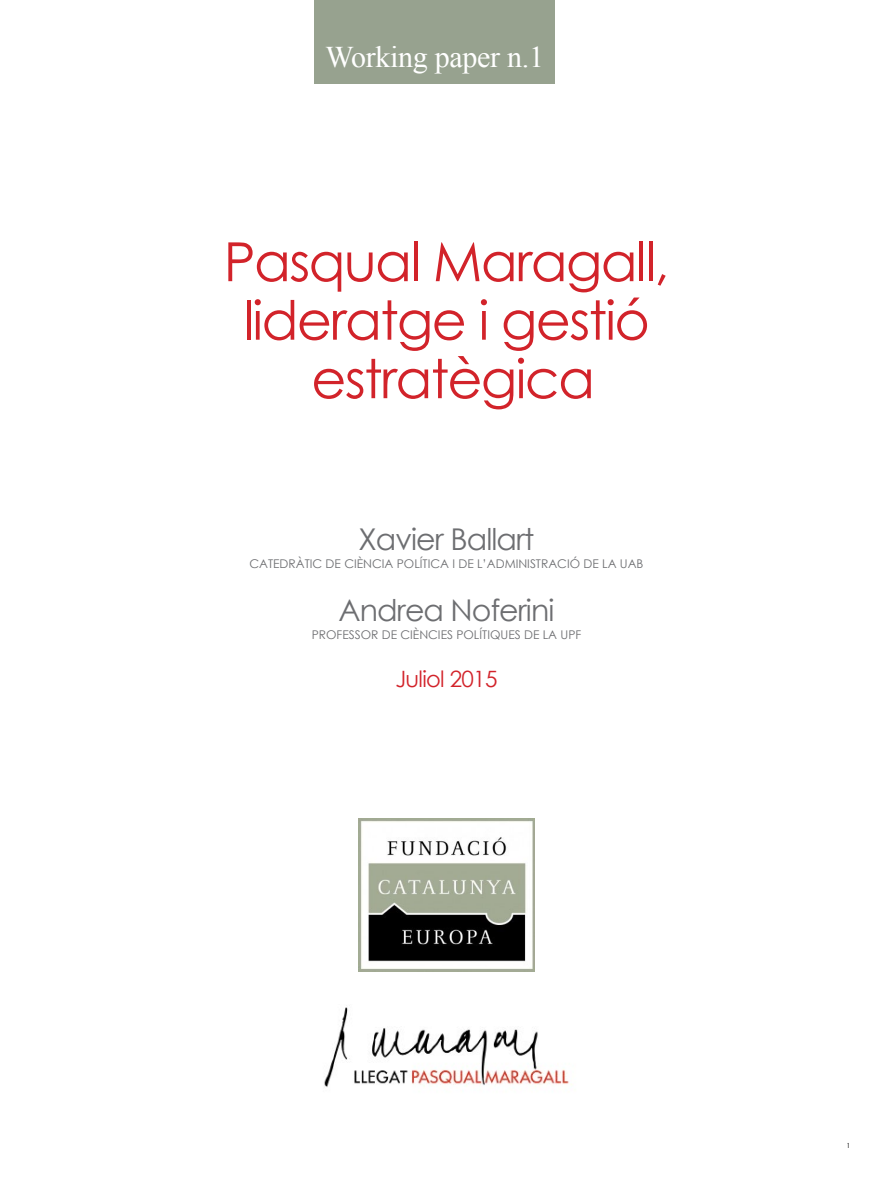
<style>
.page{position:relative;width:893px;height:1191px;background:#fff}
.page>*{position:absolute;margin:0;border:0;box-sizing:border-box;transform-origin:0 0}
.t1{font:54px/58.5px "Century Gothic";letter-spacing:-.03em;color:#d2232a;text-align:center}
.t2{font:30px "Century Gothic";letter-spacing:-.03em;color:#6d6e71}
.t3{font:30px "Times New Roman";letter-spacing:-.01em;color:#fff}
.t4{font:22.5px "Century Gothic";letter-spacing:-.03em;color:#d2232a}
.t5{font:12px "Century Gothic";color:#6d6e71}
.t6{font:7.05px "Century Gothic";color:#000}
</style>
<div class="page">
<div style="left:315px;top:0;width:240px;height:83px;background:#97a28f"></div>
<img style="left:324px;top:1007px;width:248px;height:80px">
<img style="left:358px;top:819px;width:177px;height:152px">
<h2 class="t3" style="left:325px;top:37px;width:220px">Working paper n.1</h2>
<h1 class="t1" style="left:224px;top:232px;width:447px">Pasqual Maragall, lideratge i gestió estratègica</h1>
<h2 class="t2" style="left:358px;top:518px;width:177px">Xavier Ballart</h2>
<p class="t5" style="left:249px;top:555px;width:396px">CATEDRÀTIC DE CIÈNCIA POLÍTICA I DE L’ADMINISTRACIÓ DE LA UAB</p>
<h2 class="t2" style="left:339px;top:589px;width:217px">Andrea Noferini</h2>
<p class="t5" style="left:312px;top:626px;width:271px">PROFESSOR DE CIÈNCIES POLÍTIQUES DE LA UPF</p>
<h3 class="t4" style="left:395px;top:663px;width:104px">Juliol 2015</h3>
<p class="t6" style="left:847px;top:1140px;width:5px">1</p>
</div>
